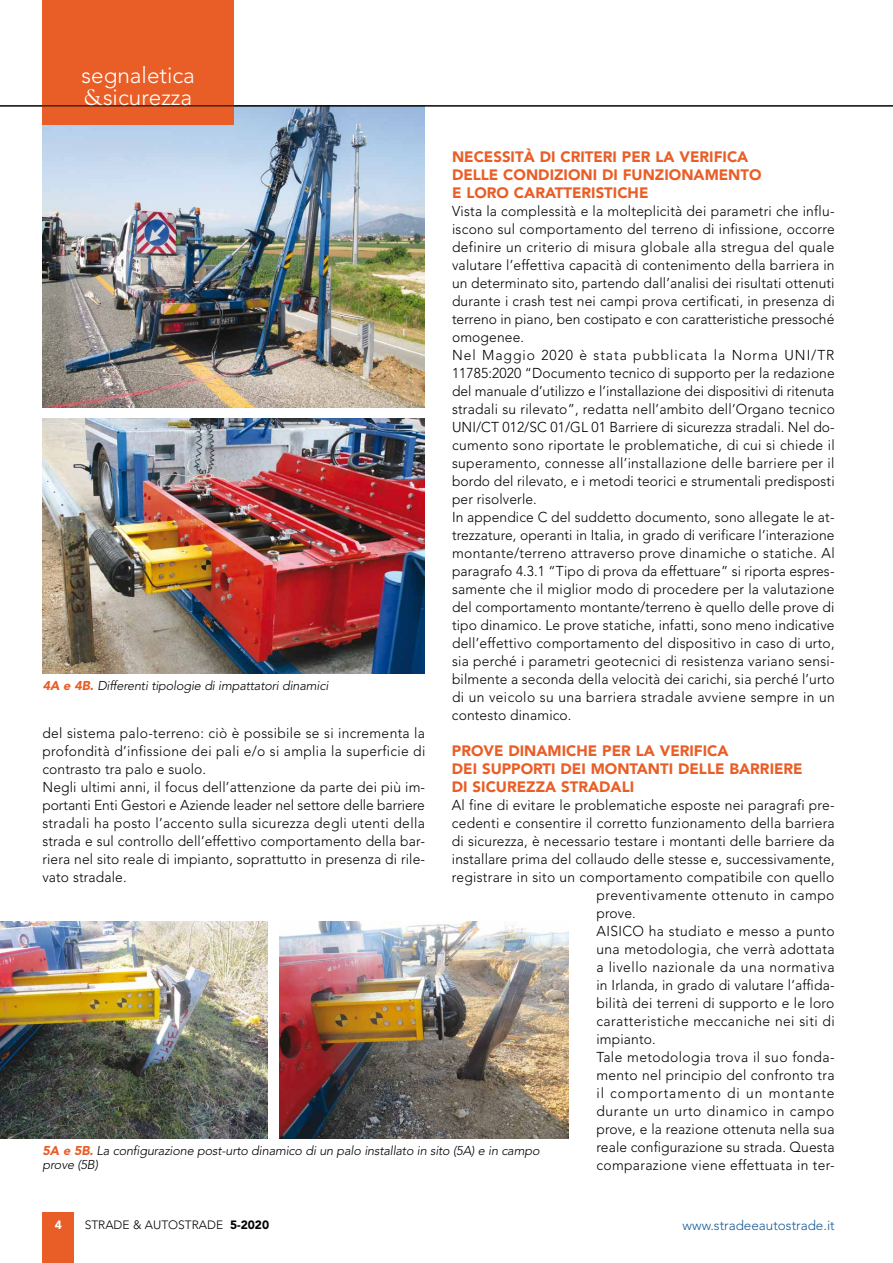
<style>
.page{position:relative;width:893px;height:1263px;background:#fff}
.page>*{position:absolute;margin:0;border:0;box-sizing:border-box;transform-origin:0 0}
.t1{font:300 22.5px/22.5px "Avenir";color:#fff}
.t2{font:900 15px/18px "Avenir";color:#e95e27}
.t3{font:300 14.25px/18px "Avenir";letter-spacing:.015em;color:#000}
.t4{font:300 14.25px "Avenir";letter-spacing:.04em;color:#000}
.t5{font:300 14.25px "Avenir";letter-spacing:.035em;color:#000}
.t6{font:300 14.25px "Avenir";letter-spacing:.045em;color:#000}
.t7{font:300 14.25px "Avenir";letter-spacing:.065em;color:#000}
.t8{font:300 13.5px "Avenir";color:#165b9a}
.t9{font:italic 300 12.75px/14.2px "Avenir";letter-spacing:-.015em;color:#000}
.t10{font:300 12px "Avenir";color:#000}
.t11{font:900 12px "Avenir";color:#fff}
.s1{font-family:"Goudy Std";font-weight:400}
.s2{font-weight:900;color:#e95e27}
.s3{font-weight:900}
</style>
<div class="page">
<div style="left:42px;top:1212px;width:32px;height:51px;background:#e95e27"></div>
<img style="left:0;top:922px;width:268px;height:217px">
<img style="left:42px;top:419px;width:382px;height:255px">
<img style="left:280px;top:922px;width:289px;height:217px">
<img style="left:43px;top:105px;width:381px;height:302px">
<div style="left:43px;top:0;width:191px;height:124px;background:#e95e27"></div>
<hr style="left:0;top:106px;width:893px;height:1px;background:#000">
<h1 class="t1" style="left:82px;top:64px;width:115px">segnaletica <span class="s1">&amp;</span>sicurezza</h1>
<p class="t2" style="left:452px;top:148px;width:311px">NECESSITÀ DI CRITERI PER LA VERIFICA<br>DELLE CONDIZIONI DI FUNZIONAMENTO<br>E LORO CARATTERISTICHE</p>
<p class="t3" style="left:452px;top:202px;width:385px">Vista la complessità e la molteplicità dei parametri che influ&shy;iscono sul comportamento del terreno di infissione, occorre definire un criterio di misura globale alla stregua del quale valutare l’effettiva capacità di contenimento della barriera in un determinato sito, partendo dall’analisi dei risultati ottenuti durante i crash test nei campi prova certificati, in presenza di terreno in piano, ben costipato e con caratteristiche pressoché omogenee.<br>Nel Maggio 2020 è stata pubblicata la Norma UNI/TR 11785:2020 “Documento tecnico di supporto per la redazione del manuale d’utilizzo e l’installazione dei dispositivi di ritenuta stradali su rilevato”, redatta nell’ambito dell’Organo tecnico UNI/CT 012/SC 01/GL 01 Barriere di sicurezza stradali. Nel do&shy;cumento sono riportate le problematiche, di cui si chiede il superamento, connesse all’installazione delle barriere per il bordo del rilevato, e i metodi teorici e strumentali predisposti per risolverle.<br>In appendice C del suddetto documento, sono allegate le at&shy;trezzature, operanti in Italia, in grado di verificare l’interazione montante/terreno attraverso prove dinamiche o statiche. Al paragrafo 4.3.1 “Tipo di prova da effettuare” si riporta espres&shy;samente che il miglior modo di procedere per la valutazione del comportamento montante/terreno è quello delle prove di tipo dinamico. Le prove statiche, infatti, sono meno indicative dell’effettivo comportamento del dispositivo in caso di urto, sia perché i parametri geotecnici di resistenza variano sensi&shy;bilmente a seconda della velocità dei carichi, sia perché l’urto di un veicolo su una barriera stradale avviene sempre in un contesto dinamico.</p>
<p class="t2" style="left:452px;top:742px;width:352px">PROVE DINAMICHE PER LA VERIFICA<br>DEI SUPPORTI DEI MONTANTI DELLE BARRIERE<br>DI SICUREZZA STRADALI</p>
<p class="t3" style="left:452px;top:796px;width:384px">Al fine di evitare le problematiche esposte nei paragrafi pre-</p>
<p class="t3" style="left:452px;top:814px;width:384px">cedenti e consentire il corretto funzionamento della barriera</p>
<p class="t3" style="left:452px;top:832px;width:384px">di sicurezza, è necessario testare i montanti delle barriere da</p>
<p class="t3" style="left:452px;top:850px;width:384px">installare prima del collaudo delle stesse e, successivamente,</p>
<p class="t3" style="left:452px;top:868px;width:384px">registrare in sito un comportamento compatibile con quello</p>
<p class="t5" style="left:596px;top:887px;width:240px">preventivamente ottenuto in campo</p>
<p class="t3" style="left:596px;top:904px;width:41px">prove.</p>
<p class="t3" style="left:596px;top:922px;width:240px">AISICO ha studiato e messo a punto</p>
<p class="t3" style="left:596px;top:940px;width:240px">una metodologia, che verrà adottata</p>
<p class="t4" style="left:596px;top:959px;width:240px">a livello nazionale da una normativa</p>
<p class="t3" style="left:596px;top:976px;width:240px">in Irlanda, in grado di valutare l’affida-</p>
<p class="t3" style="left:596px;top:994px;width:239px">bilità dei terreni di supporto e le loro</p>
<p class="t3" style="left:596px;top:1012px;width:240px">caratteristiche meccaniche nei siti di</p>
<p class="t3" style="left:596px;top:1030px;width:61px">impianto.</p>
<p class="t3" style="left:596px;top:1048px;width:240px">Tale metodologia trova il suo fonda-</p>
<p class="t3" style="left:596px;top:1066px;width:239px">mento nel principio del confronto tra</p>
<p class="t7" style="left:596px;top:1085px;width:240px">il comportamento di un montante</p>
<p class="t6" style="left:596px;top:1103px;width:240px">durante un urto dinamico in campo</p>
<p class="t3" style="left:596px;top:1120px;width:240px">prove, e la reazione ottenuta nella sua</p>
<p class="t3" style="left:596px;top:1138px;width:240px">reale configurazione su strada. Questa</p>
<p class="t3" style="left:596px;top:1156px;width:240px">comparazione viene effettuata in ter-</p>
<p class="t9" style="left:43px;top:678px;width:287px"><span class="s2">4A e 4B.</span> Differenti tipologie di impattatori dinamici</p>
<p class="t3" style="left:42px;top:724px;width:384px">del sistema palo-terreno: ciò è possibile se si incrementa la profondità d’infissione dei pali e/o si amplia la superficie di contrasto tra palo e suolo.<br>Negli ultimi anni, il focus dell’attenzione da parte dei più im&shy;portanti Enti Gestori e Aziende leader nel settore delle barriere stradali ha posto l’accento sulla sicurezza degli utenti della strada e sul controllo dell’effettivo comportamento della bar&shy;riera nel sito reale di impianto, soprattutto in presenza di rile&shy;vato stradale.</p>
<p class="t9" style="left:43px;top:1143px;width:499px"><span class="s2">5A e 5B.</span> La configurazione post-urto dinamico di un palo installato in sito (5A) e in campo prove (5B)</p>
<p class="t11" style="left:55px;top:1218px;width:9px">4</p>
<p class="t10" style="left:85px;top:1217px;width:186px">STRADE &amp; AUTOSTRADE <span class="s3">5-2020</span></p>
<p class="t8" style="left:683px;top:1217px;width:154px">www.stradeeautostrade.it</p>
</div>
